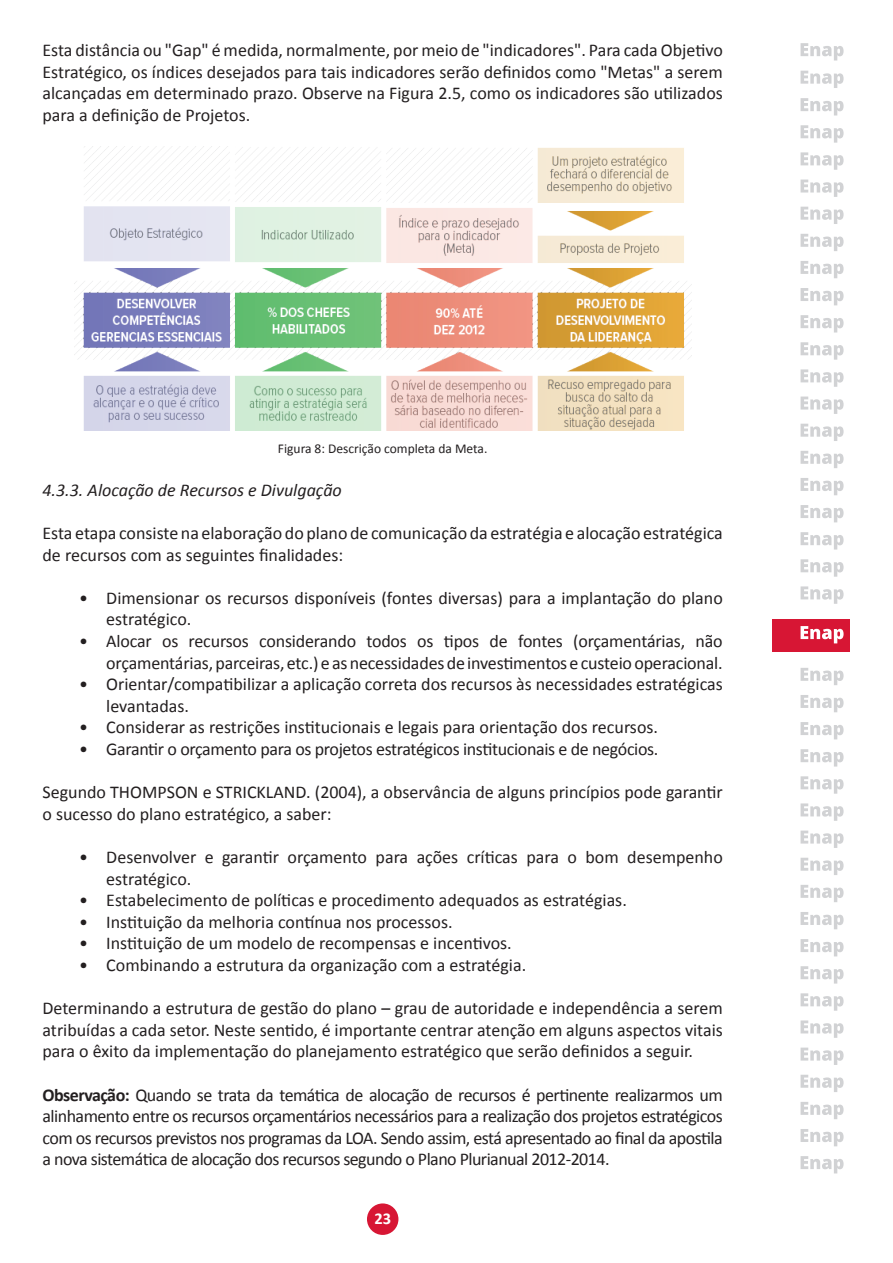
<style>
.page{position:relative;width:893px;height:1263px;background:#fff}
.page>*{position:absolute;margin:0;border:0;box-sizing:border-box;transform-origin:0 0}
.t1{font:18px/21.6px "Calibri";color:#231f20}
.t2{font:18px "Calibri";letter-spacing:-.02em;color:#231f20}
.t3{font:italic 18px "Calibri";color:#231f20}
.t4{font:700 16.5px "Calibri";color:#fff}
.t5{font:13.5px "Calibri";color:#231f20}
.s1{font-weight:700}
</style>
<div class="page">
<div style="left:367px;top:1203px;width:31px;height:32px;background:#d71634;border-radius:50%"></div>
<div style="left:772px;top:619px;width:77px;height:32px;background:#d71634"></div>
<svg style="left:801px;top:626px;width:43px;height:17px"></svg>
<svg style="left:801px;top:98px;width:43px;height:17px"></svg>
<svg style="left:801px;top:125px;width:43px;height:18px"></svg>
<svg style="left:801px;top:152px;width:43px;height:18px"></svg>
<svg style="left:801px;top:180px;width:43px;height:17px"></svg>
<svg style="left:801px;top:207px;width:43px;height:17px"></svg>
<svg style="left:801px;top:234px;width:43px;height:17px"></svg>
<svg style="left:801px;top:261px;width:43px;height:17px"></svg>
<svg style="left:801px;top:288px;width:43px;height:17px"></svg>
<svg style="left:801px;top:315px;width:43px;height:17px"></svg>
<svg style="left:801px;top:342px;width:43px;height:18px"></svg>
<svg style="left:801px;top:369px;width:43px;height:18px"></svg>
<svg style="left:801px;top:397px;width:43px;height:17px"></svg>
<svg style="left:801px;top:424px;width:43px;height:17px"></svg>
<svg style="left:801px;top:451px;width:43px;height:17px"></svg>
<svg style="left:801px;top:478px;width:43px;height:17px"></svg>
<svg style="left:801px;top:505px;width:43px;height:17px"></svg>
<svg style="left:801px;top:532px;width:43px;height:17px"></svg>
<svg style="left:801px;top:559px;width:43px;height:18px"></svg>
<svg style="left:801px;top:586px;width:43px;height:18px"></svg>
<svg style="left:801px;top:668px;width:43px;height:17px"></svg>
<svg style="left:801px;top:695px;width:43px;height:17px"></svg>
<svg style="left:801px;top:722px;width:43px;height:17px"></svg>
<svg style="left:801px;top:749px;width:43px;height:17px"></svg>
<svg style="left:801px;top:776px;width:43px;height:18px"></svg>
<svg style="left:801px;top:803px;width:43px;height:18px"></svg>
<svg style="left:801px;top:830px;width:43px;height:18px"></svg>
<svg style="left:801px;top:858px;width:43px;height:17px"></svg>
<svg style="left:801px;top:885px;width:43px;height:17px"></svg>
<svg style="left:801px;top:912px;width:43px;height:17px"></svg>
<svg style="left:801px;top:939px;width:43px;height:17px"></svg>
<svg style="left:801px;top:966px;width:43px;height:17px"></svg>
<svg style="left:801px;top:993px;width:43px;height:18px"></svg>
<svg style="left:801px;top:1020px;width:43px;height:18px"></svg>
<svg style="left:801px;top:1047px;width:43px;height:18px"></svg>
<svg style="left:801px;top:1075px;width:43px;height:17px"></svg>
<svg style="left:801px;top:1102px;width:43px;height:17px"></svg>
<svg style="left:801px;top:1129px;width:43px;height:17px"></svg>
<svg style="left:801px;top:1156px;width:43px;height:17px"></svg>
<svg style="left:801px;top:71px;width:43px;height:17px"></svg>
<svg style="left:801px;top:43px;width:43px;height:18px"></svg>
<img style="left:74px;top:146px;width:617px;height:285px">
<p class="t1" style="left:43px;top:39px;width:682px;text-align:justify">Esta distância ou "Gap" é medida, normalmente, por meio de "indicadores". Para cada Objetivo Estratégico, os índices desejados para tais indicadores serão definidos como "Metas" a serem alcançadas em determinado prazo. Observe na Figura 2.5, como os indicadores são utilizados para a definição de Projetos.</p>
<p class="t5" style="left:278px;top:440px;width:211px">Figura 8: Descrição completa da Meta.</p>
<p class="t3" style="left:43px;top:477px;width:301px">4.3.3. Alocação de Recursos e Divulgação</p>
<p class="t1" style="left:43px;top:522px;width:682px">Esta etapa consiste na elaboração do plano de comunicação da estratégia e alocação estratégica de recursos com as seguintes finalidades:</p>
<p class="t1" style="left:106px;top:587px;width:618px;text-indent:-27px">• Dimensionar os recursos disponíveis (fontes diversas) para a implantação do plano estratégico.</p>
<p class="t1" style="left:79px;top:630px;width:645px;text-align:right">• Alocar os recursos considerando todos os tipos de fontes (orçamentárias, não orçamentárias, parceiras, etc.) e as necessidades de investimentos e custeio operacional.</p>
<p class="t1" style="left:106px;top:673px;width:618px;text-indent:-27px">• Orientar/compatibilizar a aplicação correta dos recursos às necessidades estratégicas levantadas.</p>
<p class="t1" style="left:79px;top:717px;width:580px">• Considerar as restrições institucionais e legais para orientação dos recursos.</p>
<p class="t2" style="left:79px;top:738px;width:581px">• Garantir o orçamento para os projetos estratégicos institucionais e de negócios.</p>
<p class="t1" style="left:43px;top:781px;width:682px">Segundo THOMPSON e STRICKLAND. (2004), a observância de alguns princípios pode garantir o sucesso do plano estratégico, a saber:</p>
<p class="t1" style="left:106px;top:846px;width:618px;text-indent:-27px">• Desenvolver e garantir orçamento para ações críticas para o bom desempenho estratégico.</p>
<p class="t1" style="left:79px;top:889px;width:549px">• Estabelecimento de políticas e procedimento adequados as estratégias.</p>
<p class="t1" style="left:79px;top:911px;width:375px">• Instituição da melhoria contínua nos processos.</p>
<p class="t1" style="left:79px;top:933px;width:434px">• Instituição de um modelo de recompensas e incentivos.</p>
<p class="t1" style="left:79px;top:954px;width:448px">• Combinando a estrutura da organização com a estratégia.</p>
<p class="t1" style="left:43px;top:997px;width:682px;text-align:justify">Determinando a estrutura de gestão do plano – grau de autoridade e independência a serem atribuídas a cada setor. Neste sentido, é importante centrar atenção em alguns aspectos vitais para o êxito da implementação do planejamento estratégico que serão definidos a seguir.</p>
<p class="t1" style="left:43px;top:1084px;width:682px;text-align:justify"><span class="s1">Observação:</span> Quando se trata da temática de alocação de recursos é pertinente realizarmos um alinhamento entre os recursos orçamentários necessários para a realização dos projetos estratégicos com os recursos previstos nos programas da LOA. Sendo assim, está apresentado ao final da apostila a nova sistemática de alocação dos recursos segundo o Plano Plurianual 2012-2014.</p>
<p class="t4" style="left:374px;top:1208px;width:18px">23</p>
</div>
